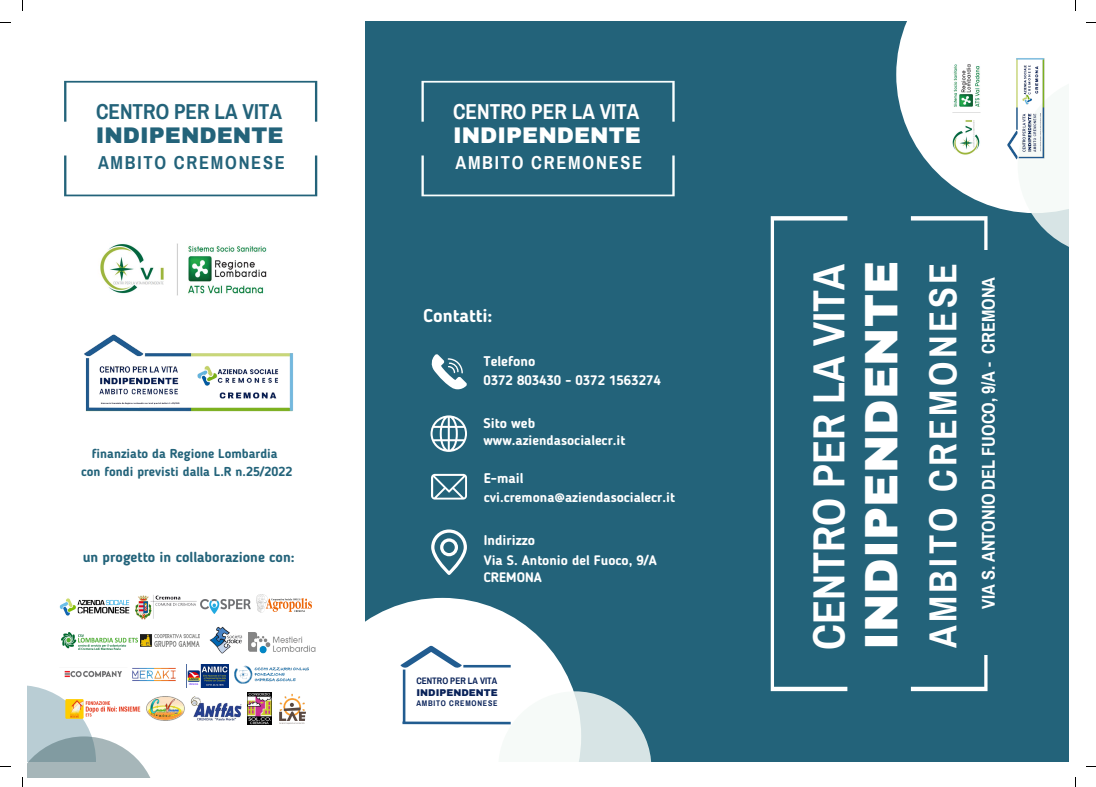
<style>
.page{position:relative;width:1096px;height:787px;background:#fff}
.page>*{position:absolute;margin:0;border:0;box-sizing:border-box;transform-origin:0 0}
.t1{font:900 45.88px "Archivo";letter-spacing:.005em;color:#fff}
.t2{font:700 44px "Archivo Narrow";color:#fff}
.t3{font:700 38.25px "Archivo Narrow";letter-spacing:.09em;color:#fff}
.t4{font:900 22.12px "Archivo";letter-spacing:.005em;color:#fff}
.t5{font:900 22.12px "Archivo";letter-spacing:.005em;color:#23637a}
.t6{font:700 21.12px "Archivo Narrow";color:#fff}
.t7{font:700 21.12px "Archivo Narrow";color:#23637a}
.t8{font:700 18.38px "Archivo Narrow";letter-spacing:.095em;color:#fff}
.t9{font:700 18.38px "Archivo Narrow";letter-spacing:.095em;color:#23637a}
.t10{font:700 18.38px "Blogger Sans";color:#fff}
.t11{font:700 18.12px "Archivo Narrow";color:#fff}
.t12{font:700 14.25px "Blogger Sans";color:#23637a}
.t13{font:700 13.88px "Blogger Sans";color:#fff}
.t14{font:700 13.62px/17px "Blogger Sans";color:#fff}
.t15{font:700 12.88px "Blogger Sans";color:#23637a}
.t16{font:900 9.62px "Archivo";letter-spacing:.005em;color:#092259}
.t17{font:700 9.12px "Archivo Narrow";color:#092259}
.t18{font:700 8px "Archivo Narrow";letter-spacing:.095em;color:#092259}
</style>
<div class="page">
<svg style="left:27px;top:685px;width:65px;height:51px;fill:#b9cdd4"></svg>
<svg style="left:256px;top:594px;width:48px;height:19px"></svg>
<img style="left:200px;top:599px;width:51px;height:14px">
<img style="left:59px;top:598px;width:71px;height:18px">
<img style="left:135px;top:595px;width:62px;height:24px">
<img style="left:62px;top:633px;width:76px;height:17px">
<img style="left:141px;top:635px;width:59px;height:12px">
<img style="left:209px;top:626px;width:34px;height:28px">
<img style="left:248px;top:633px;width:56px;height:20px">
<img style="left:132px;top:667px;width:44px;height:15px">
<img style="left:64px;top:670px;width:58px;height:8px">
<img style="left:234px;top:665px;width:70px;height:18px">
<img style="left:187px;top:664px;width:41px;height:24px">
<img style="left:66px;top:699px;width:75px;height:19px">
<img style="left:146px;top:696px;width:34px;height:25px">
<img style="left:247px;top:693px;width:24px;height:32px">
<img style="left:271px;top:692px;width:33px;height:33px">
<img style="left:180px;top:695px;width:74px;height:27px">
<img style="left:84px;top:334px;width:209px;height:78px">
<div style="left:366px;top:22px;width:711px;height:744px;background:#23637a"></div>
<div style="left:304px;top:598px;width:277px;height:179px;background:#fff"></div>
<svg style="left:421px;top:81px;width:253px;height:41px"></svg>
<svg style="left:421px;top:155px;width:253px;height:41px"></svg>
<svg style="left:431px;top:474px;width:36px;height:26px"></svg>
<svg style="left:431px;top:529px;width:36px;height:46px"></svg>
<svg style="left:430px;top:415px;width:37px;height:37px"></svg>
<svg style="left:431px;top:354px;width:36px;height:35px"></svg>
<svg style="left:498px;top:691px;width:153px;height:71px"></svg>
<svg style="left:896px;top:10px;width:180px;height:202px;fill:#fff"></svg>
<svg style="left:1017px;top:75px;width:52px;height:172px;fill:#f6faf8"></svg>
<div style="left:10px;top:762px;width:1076px;height:15px;background:#fff"></div>
<svg style="left:770px;top:216px;width:77px;height:475px"></svg>
<svg style="left:910px;top:216px;width:77px;height:475px"></svg>
<div style="left:974px;top:250px;width:24px;height:405px;background:#23637a"></div>
<div style="left:1069px;top:14px;width:17px;height:763px;background:#fff"></div>
<hr style="left:402px;top:721px;width:108px;height:3px;background:#215c90">
<svg style="left:400px;top:646px;width:62px;height:22px"></svg>
<hr style="left:403px;top:669px;width:2px;height:54px;background:#215c90">
<hr style="left:463px;top:665px;width:47px;height:2px;background:#215c90">
<img style="left:1004px;top:46px;width:46px;height:123px">
<svg style="left:27px;top:736px;width:123px;height:41px;fill:#a6b6b9"></svg>
<svg style="left:64px;top:81px;width:253px;height:41px"></svg>
<svg style="left:64px;top:155px;width:253px;height:41px"></svg>
<img style="left:100px;top:243px;width:167px;height:53px">
<img style="left:944px;top:52px;width:44px;height:111px">
<p class="t7" style="left:96px;top:101px;width:187px">CENTRO PER LA VITA</p>
<h2 class="t9" style="left:98px;top:153px;width:188px">AMBITO CREMONESE</h2>
<p class="t5" style="left:96px;top:123px;width:189px">INDIPENDENTE</p>
<p class="t6" style="left:453px;top:101px;width:188px">CENTRO PER LA VITA</p>
<p class="t8" style="left:455px;top:153px;width:188px">AMBITO CREMONESE</p>
<p class="t4" style="left:453px;top:123px;width:189px">INDIPENDENTE</p>
<h1 class="t15" style="left:92px;top:448px;width:187px">finanziato da Regione Lombardia</h1>
<h3 class="t15" style="left:81px;top:467px;width:213px">con fondi previsti dalla L.R n.25/2022</h3>
<h6 class="t12" style="left:83px;top:551px;width:213px">un progetto in collaborazione con:</h6>
<p class="t10" style="left:423px;top:308px;width:70px">Contatti:</p>
<p class="t13" style="left:483px;top:356px;width:53px">Telefono</p>
<p class="t14" style="left:483px;top:373px;width:179px">0372 803430 - 0372 1563274</p>
<p class="t13" style="left:483px;top:417px;width:53px">Sito web</p>
<p class="t14" style="left:483px;top:433px;width:143px">www.aziendasocialecr.it</p>
<h5 class="t13" style="left:483px;top:473px;width:41px">E-mail</h5>
<h4 class="t14" style="left:483px;top:490px;width:193px">cvi.cremona@aziendasocialecr.it</h4>
<p class="t13" style="left:483px;top:534px;width:53px">Indirizzo</p>
<h6 class="t14" style="left:483px;top:553px;width:175px">Via S. Antonio del Fuoco, 9/A<br>CREMONA</h6>
<p class="t2" style="left:805px;top:650px;width:388px;rotate:-90deg">CENTRO PER LA VITA</p>
<p class="t1" style="left:857px;top:650px;width:390px;rotate:-90deg">INDIPENDENTE</p>
<p class="t3" style="left:922px;top:648px;width:387px;rotate:-90deg">AMBITO CREMONESE</p>
<p class="t11" style="left:978px;top:609px;width:334px;rotate:-90deg">VIA S. ANTONIO DEL FUOCO, 9/A - CREMONA</p>
<p class="t17" style="left:416px;top:676px;width:82px">CENTRO PER LA VITA</p>
<p class="t18" style="left:416px;top:699px;width:83px">AMBITO CREMONESE</p>
<p class="t16" style="left:416px;top:687px;width:83px">INDIPENDENTE</p>
</div>
